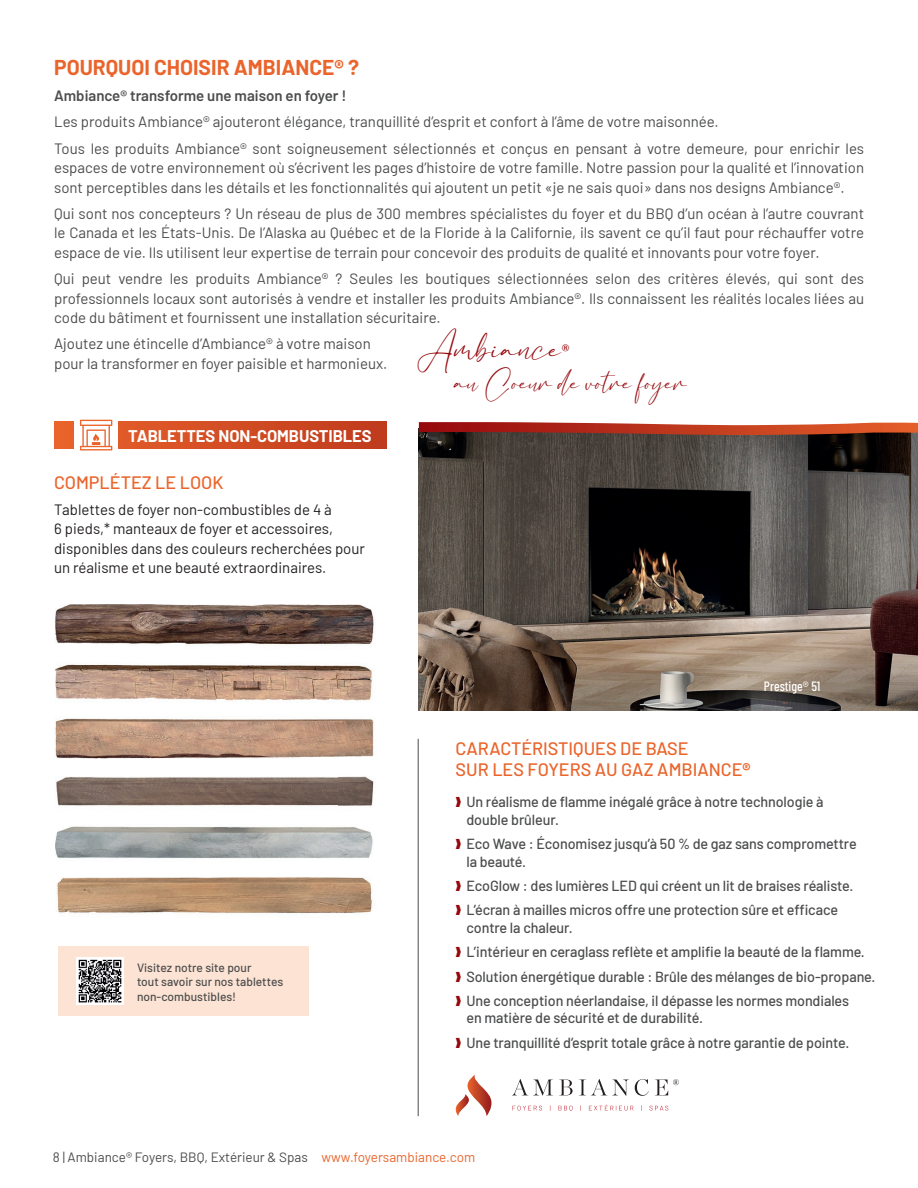
<style>
.page{position:relative;width:918px;height:1188px;background:#fff}
.page>*{position:absolute;margin:0;border:0;box-sizing:border-box;transform-origin:0 0}
.t1{font:35.7px "Bacalisties";color:#95080c}
.t2{font:27.6px "Bacalisties";color:#95080c}
.t3{font:700 21px "Barlow";color:#ea642b}
.t4{font:500 18px/21.6px "Barlow";color:#ea642b}
.t5{font:700 16.5px "Barlow";letter-spacing:-.005em;color:#fff}
.t6{font:15px/19.5px "Barlow";color:#4b4c4d}
.t7{font:15px/19.5px "Barlow";color:#231f20}
.t8{font:600 15px "Barlow";color:#4b4c4d}
.t9{font:500 14.7px/24.3px "Barlow";letter-spacing:-.005em;color:#4b4c4d}
.t10{font:13.5px "Barlow";color:#4b4c4d}
.t11{font:500 13.5px "Barlow Condensed";color:#fff}
.t12{font:500 12.3px "Playfair Display";color:#95080c}
.t13{font:500 12px/14.4px "Barlow";color:#4b4c4d}
.s1{font-weight:700}
.s2{color:#95080c}
.s3{color:#ea642b}
</style>
<div class="page">
<hr style="left:418px;top:739px;width:1px;height:377px;background:#4b4c4d">
<img style="left:419px;top:435px;width:499px;height:275px">
<svg style="left:419px;top:422px;width:499px;height:13px;background:#b24a37"></svg>
<svg style="left:456px;top:1075px;width:35px;height:41px"></svg>
<svg style="left:512px;top:1079px;width:41px;height:17px"></svg>
<svg style="left:561px;top:1080px;width:12px;height:15px"></svg>
<svg style="left:579px;top:1079px;width:50px;height:17px"></svg>
<svg style="left:635px;top:1079px;width:14px;height:17px"></svg>
<svg style="left:655px;top:1079px;width:24px;height:16px"></svg>
<svg style="left:512px;top:1106px;width:30px;height:4px"></svg>
<svg style="left:558px;top:1106px;width:14px;height:5px"></svg>
<svg style="left:589px;top:1104px;width:44px;height:6px"></svg>
<svg style="left:649px;top:1106px;width:19px;height:4px"></svg>
<img style="left:55px;top:604px;width:320px;height:41px">
<img style="left:55px;top:664px;width:317px;height:37px">
<img style="left:55px;top:718px;width:319px;height:41px">
<img style="left:56px;top:777px;width:282px;height:29px">
<img style="left:338px;top:776px;width:36px;height:30px">
<img style="left:57px;top:877px;width:315px;height:37px">
<img style="left:55px;top:826px;width:318px;height:33px">
<div style="left:58px;top:947px;width:251px;height:69px;background:#fce3d3"></div>
<img style="left:76px;top:957px;width:48px;height:48px">
<svg style="left:54px;top:422px;width:333px;height:27px;background:#d14c24"></svg>
<div style="left:75px;top:420px;width:43px;height:30px;background:#fff"></div>
<svg style="left:80px;top:420px;width:32px;height:30px"></svg>
<h3 class="t3" style="left:54px;top:52px;width:306px">POURQUOI CHOISIR AMBIANCE® ?</h3>
<p class="t8" style="left:54px;top:85px;width:294px">Ambiance® transforme une maison en foyer !</p>
<p class="t6" style="left:54px;top:108px;width:811px;line-height:26.2px">Les produits Ambiance® ajouteront élégance, tranquillité d’esprit et confort à l’âme de votre maisonnée.<br>Tous les produits Ambiance® sont soigneusement sélectionnés et conçus en pensant à votre demeure, pour enrichir les</p>
<p class="t6" style="left:54px;top:157px;width:811px">espaces de votre environnement où s’écrivent les pages d’histoire de votre famille. Notre passion pour la qualité et l’innovation sont perceptibles dans les détails et les fonctionnalités qui ajoutent un petit «je ne sais quoi» dans nos designs Ambiance®.</p>
<p class="t6" style="left:54px;top:203px;width:812px;text-align:justify">Qui sont nos concepteurs ? Un réseau de plus de 300 membres spécialistes du foyer et du BBQ d’un océan à l’autre couvrant le Canada et les États-Unis. De l’Alaska au Québec et de la Floride à la Californie, ils savent ce qu’il faut pour réchauffer votre espace de vie. Ils utilisent leur expertise de terrain pour concevoir des produits de qualité et innovants pour votre foyer.</p>
<p class="t6" style="left:54px;top:268px;width:812px;text-align:justify">Qui peut vendre les produits Ambiance® ? Seules les boutiques sélectionnées selon des critères élevés, qui sont des professionnels locaux sont autorisés à vendre et installer les produits Ambiance®. Ils connaissent les réalités locales liées au code du bâtiment et fournissent une installation sécuritaire.</p>
<p class="t6" style="left:54px;top:333px;width:335px">Ajoutez une étincelle d’Ambiance® à votre maison pour la transformer en foyer paisible et harmonieux.</p>
<h1 class="t1" style="left:418px;top:319px;width:145px">Ambiance</h1>
<p class="t12" style="left:562px;top:339px;width:10px">®</p>
<h2 class="t2" style="left:454px;top:359px;width:234px">au Coeur de votre foyer</h2>
<p class="t5" style="left:128px;top:424px;width:245px">TABLETTES NON-COMBUSTIBLES</p>
<p class="t4" style="left:54px;top:470px;width:171px">COMPLÉTEZ LE LOOK</p>
<p class="t7" style="left:54px;top:499px;width:312px">Tablettes de foyer non-combustibles de 4 à<br>6 pieds,* manteaux de foyer et accessoires, disponibles dans des couleurs recherchées pour un réalisme et une beauté extraordinaires.</p>
<p class="t13" style="left:137px;top:959px;width:148px">Visitez notre site pour<br>tout savoir sur nos tablettes non-combustibles!</p>
<p class="t11" style="left:764px;top:677px;width:58px">Prestige® 51</p>
<p class="t4" style="left:456px;top:736px;width:296px">CARACTÉRISTIQUES DE BASE<br>SUR LES FOYERS AU GAZ AMBIANCE<span class="s1">®</span></p>
<p class="t9" style="left:466px;top:792px;width:359px;line-height:17.5px;text-indent:-11px"><span class="s2">❱</span> Un réalisme de flamme inégalé grâce à notre technologie à double brûleur.</p>
<p class="t9" style="left:466px;top:834px;width:392px;line-height:17.5px;text-indent:-11px"><span class="s2">❱</span> Eco Wave : Économisez jusqu’à 50 % de gaz sans compromettre la beauté.</p>
<p class="t9" style="left:456px;top:872px;width:399px"><span class="s2">❱</span> EcoGlow : des lumières LED qui créent un lit de braises réaliste. <span class="s2">❱</span> L’écran à mailles micros offre une protection sûre et efficace</p>
<p class="t9" style="left:456px;top:914px;width:421px;text-indent:11px">contre la chaleur.<br><span class="s2">❱</span> L’intérieur en ceraglass reflète et amplifie la beauté de la flamme.<br><span class="s2">❱</span> Solution énergétique durable : Brûle des mélanges de bio-propane. <span class="s2">❱</span> Une conception néerlandaise, il dépasse les normes mondiales</p>
<p class="t9" style="left:456px;top:1005px;width:395px;text-indent:11px">en matière de sécurité et de durabilité.<br><span class="s2">❱</span> Une tranquillité d’esprit totale grâce à notre garantie de pointe.</p>
<p class="t10" style="left:53px;top:1147px;width:424px">8 | Ambiance® Foyers, BBQ, Extérieur &amp; Spas <span class="s3">www.foyersambiance.com</span></p>
</div>
